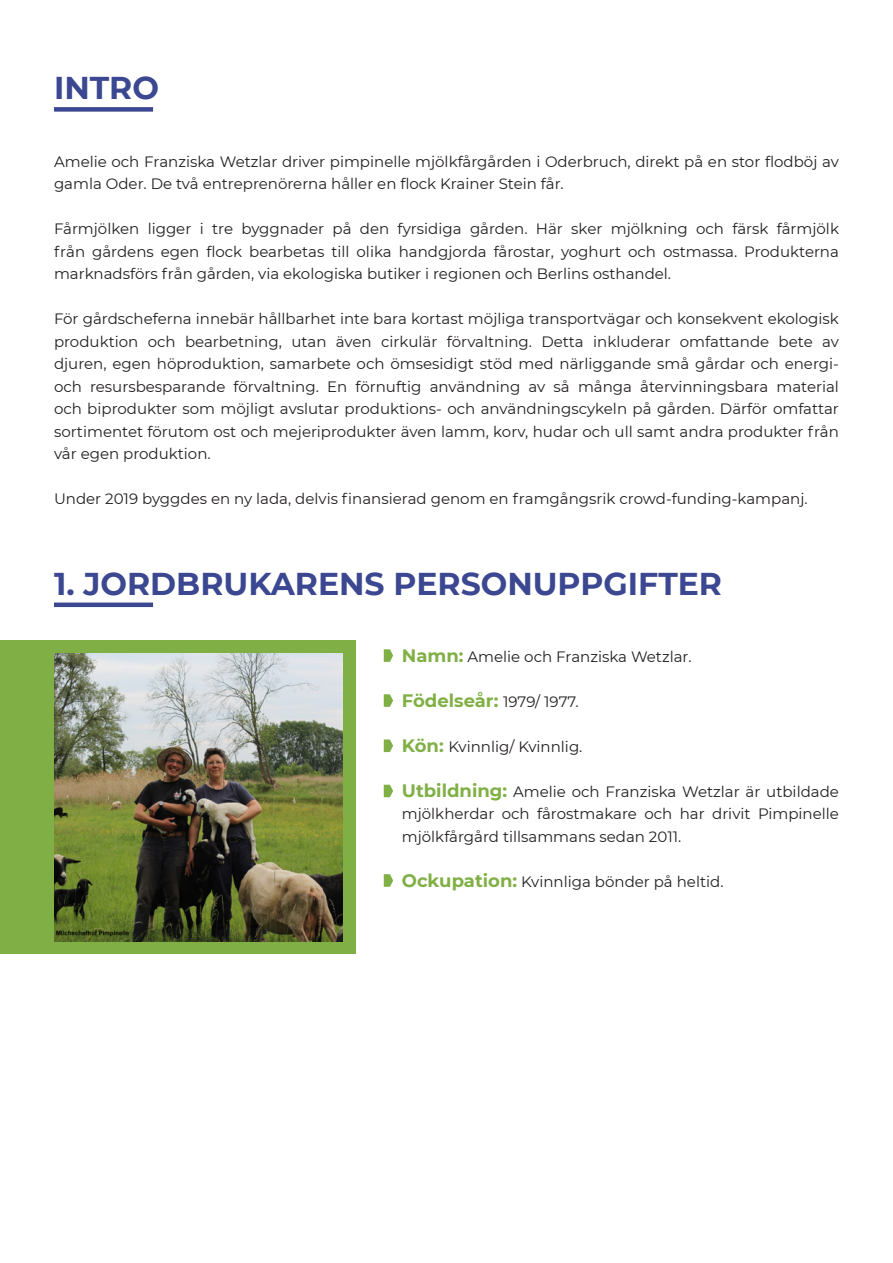
<style>
.page{position:relative;width:893px;height:1263px;background:#fff}
.page>*{position:absolute;margin:0;border:0;box-sizing:border-box;transform-origin:0 0}
.t1{font:700 31.5px "Montserrat";color:#3b4791}
.t2{font:700 18px "Montserrat";color:#80b045}
.t3{font:15px/22.5px "Montserrat";color:#231f20;text-align:justify}
.s1{font-weight:700;font-size:18px;color:#80b045}
.s2{font-weight:400;font-size:15px;color:#231f20}
</style>
<div class="page">
<div style="left:0;top:640px;width:355px;height:314px;background:#80b045"></div>
<div style="left:54px;top:107px;width:99px;height:5px;background:#3b4791"></div>
<div style="left:54px;top:602px;width:99px;height:5px;background:#3b4791"></div>
<img style="left:54px;top:653px;width:288px;height:288px">
<svg style="left:384px;top:649px;width:9px;height:13px"></svg>
<svg style="left:384px;top:694px;width:9px;height:13px"></svg>
<svg style="left:384px;top:739px;width:9px;height:13px"></svg>
<svg style="left:384px;top:874px;width:9px;height:13px"></svg>
<svg style="left:384px;top:785px;width:9px;height:12px"></svg>
<p class="t1" style="left:54px;top:65px;width:106px">INTRO</p>
<p class="t3" style="left:54px;top:149px;width:786px">Amelie och Franziska Wetzlar driver pimpinelle mjölkfårgården i Oderbruch, direkt på en stor flodböj av gamla Oder. De två entreprenörerna håller en flock Krainer Stein får.</p>
<p class="t3" style="left:54px;top:217px;width:786px">Fårmjölken ligger i tre byggnader på den fyrsidiga gården. Här sker mjölkning och färsk fårmjölk från gårdens egen flock bearbetas till olika handgjorda fårostar, yoghurt och ostmassa. Produkterna marknadsförs från gården, via ekologiska butiker i regionen och Berlins osthandel.</p>
<p class="t3" style="left:54px;top:307px;width:786px">För gårdscheferna innebär hållbarhet inte bara kortast möjliga transportvägar och konsekvent ekologisk produktion och bearbetning, utan även cirkulär förvaltning. Detta inkluderar omfattande bete av djuren, egen höproduktion, samarbete och ömsesidigt stöd med närliggande små gårdar och energi&shy;och resursbesparande förvaltning. En förnuftig användning av så många återvinningsbara material och biprodukter som möjligt avslutar produktions- och användningscykeln på gården. Därför omfattar sortimentet förutom ost och mejeriprodukter även lamm, korv, hudar och ull samt andra produkter från vår egen produktion.</p>
<p class="t3" style="left:54px;top:487px;width:755px">Under 2019 byggdes en ny lada, delvis finansierad genom en framgångsrik crowd-funding-kampanj.</p>
<p class="t1" style="left:54px;top:561px;width:670px">1. JORDBRUKARENS PERSONUPPGIFTER</p>
<p class="t3" style="left:402px;top:644px;width:291px"><span class="s1">Namn:</span> Amelie och Franziska Wetzlar.</p>
<p class="t2" style="left:402px;top:687px;width:178px">Födelseår: <span class="s2">1979/ 1977.</span></p>
<p class="t3" style="left:402px;top:734px;width:182px"><span class="s1">Kön:</span> Kvinnlig/ Kvinnlig.</p>
<p class="t3" style="left:402px;top:779px;width:439px"><span class="s1">Utbildning:</span> Amelie och Franziska Wetzlar är utbildade mjölkherdar och fårostmakare och har drivit Pimpinelle mjölkfårgård tillsammans sedan 2011.</p>
<p class="t3" style="left:402px;top:869px;width:323px"><span class="s1">Ockupation:</span> Kvinnliga bönder på heltid.</p>
</div>
